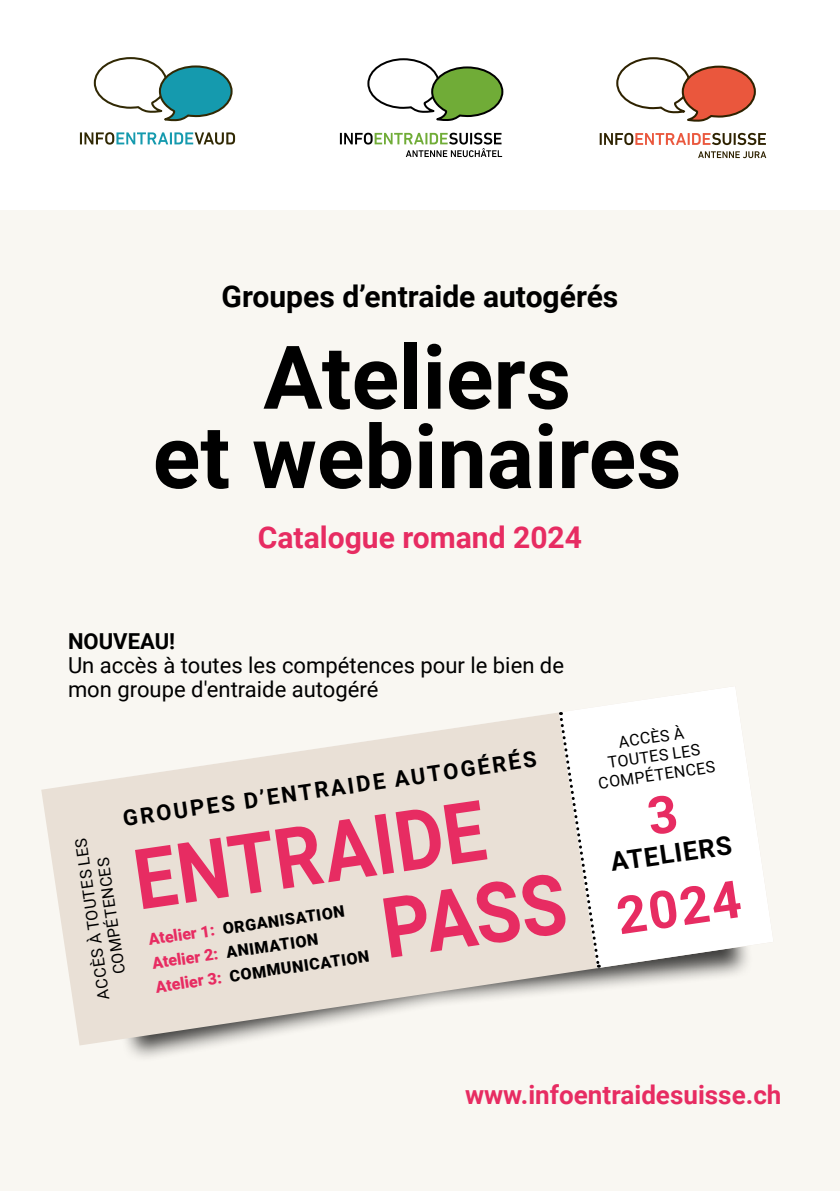
<style>
.page{position:relative;width:840px;height:1191px;background:#fff}
.page>*{position:absolute;margin:0;border:0;box-sizing:border-box;transform-origin:0 0}
.Titel_roboto_fett{font:700 88px "Roboto";color:#000}
.Lauftext{font:700 83.8px "Roboto";color:#e72c62;scale:.89 1}
.Titel_roboto_fett-2{font:700 52px "Roboto";color:#e72c62}
.Titel_roboto_fett-3{font:700 30px "Roboto";color:#000}
.Titel_roboto_fett-4{font:700 30px "Roboto";color:#e72c62}
.Lauftext-2{font:700 26px "Roboto";color:#e72c62}
.Titel_roboto_fett-5{font:700 26px "Roboto";color:#000}
.Titel_roboto_fett-6{font:22px/24px "Roboto";color:#000}
.Titel_roboto_fett-7{font:700 22px "Roboto";color:#000}
.Titel_roboto_fett-8{font:16px "Roboto";color:#000}
.Lauftext-3{font:900 16px "Roboto";color:#000}
.Lauftext-4{font:900 16px "Roboto";color:#e72c62}
.s1{color:#e72c62}
.s2{color:#000}
</style>
<div class="page">
<div style="left:0;top:211px;width:839px;height:980px;background:#f9f7f2"></div>
<svg style="left:93px;top:57px;width:140px;height:64px"></svg>
<svg style="left:80px;top:132px;width:155px;height:13px"></svg>
<svg style="left:367px;top:58px;width:136px;height:63px"></svg>
<svg style="left:340px;top:133px;width:162px;height:24px"></svg>
<svg style="left:616px;top:57px;width:140px;height:65px"></svg>
<svg style="left:599px;top:133px;width:166px;height:12px"></svg>
<svg style="left:698px;top:151px;width:67px;height:7px"></svg>
<svg style="left:41px;top:713px;width:702px;height:332px;fill:#e9e0d6"></svg>
<svg style="left:558px;top:687px;width:215px;height:281px;fill:#fff"></svg>
<svg style="left:557px;top:712px;width:44px;height:255px"></svg>
<svg style="left:646px;top:794px;width:31px;height:41px"></svg>
<p class="Titel_roboto_fett-3" style="left:221px;top:275px;width:398px">Groupes d’entraide autogérés</p>
<p class="Titel_roboto_fett" style="left:263px;top:316px;width:309px">Ateliers</p>
<p class="Titel_roboto_fett" style="left:153px;top:395px;width:530px">et webinaires</p>
<p class="Titel_roboto_fett-4" style="left:258px;top:516px;width:325px">Catalogue romand 2024</p>
<p class="Titel_roboto_fett-7" style="left:68px;top:625px;width:109px">NOUVEAU!</p>
<p class="Titel_roboto_fett-6" style="left:68px;top:652px;width:497px">Un accès à toutes les compétences pour le bien de mon groupe d'entraide autogéré</p>
<p class="Titel_roboto_fett-7" style="left:121px;top:802px;width:419px;rotate:-8deg">GROUPES D’ENTRAIDE AUTOGÉRÉS</p>
<p class="Lauftext" style="left:126px;top:821px;width:399px;rotate:-8deg">ENTRAIDE</p>
<p class="Titel_roboto_fett-8" style="left:92px;top:1001px;width:164px;rotate:-98deg">ACCÈS À TOUTES LES</p>
<p class="Titel_roboto_fett-8" style="left:108px;top:975px;width:119px;rotate:-98deg">COMPÉTENCES</p>
<p class="Lauftext" style="left:374px;top:870px;width:209px;rotate:-8deg">PASS</p>
<p class="Lauftext-3" style="left:147px;top:927px;width:199px;rotate:-8deg"><span class="s1">Atelier 1:</span> ORGANISATION</p>
<p class="Lauftext-4" style="left:150px;top:952px;width:169px;rotate:-8deg">Atelier 2: <span class="s2">ANIMATION</span></p>
<p class="Lauftext-3" style="left:154px;top:975px;width:217px;rotate:-8deg"><span class="s1">Atelier 3:</span> COMMUNICATION</p>
<p class="Titel_roboto_fett-8" style="left:616px;top:730px;width:68px;rotate:-8deg">ACCÈS À</p>
<p class="Titel_roboto_fett-8" style="left:606px;top:751px;width:95px;rotate:-8deg">TOUTES LES</p>
<p class="Titel_roboto_fett-8" style="left:596px;top:772px;width:119px;rotate:-8deg">COMPÉTENCES</p>
<p class="Titel_roboto_fett-5" style="left:608px;top:844px;width:123px;rotate:-8deg">ATELIERS</p>
<p class="Titel_roboto_fett-2" style="left:611px;top:880px;width:126px;rotate:-8deg">2024</p>
<p class="Lauftext-2" style="left:465px;top:1076px;width:318px">www.infoentraidesuisse.ch</p>
</div>
